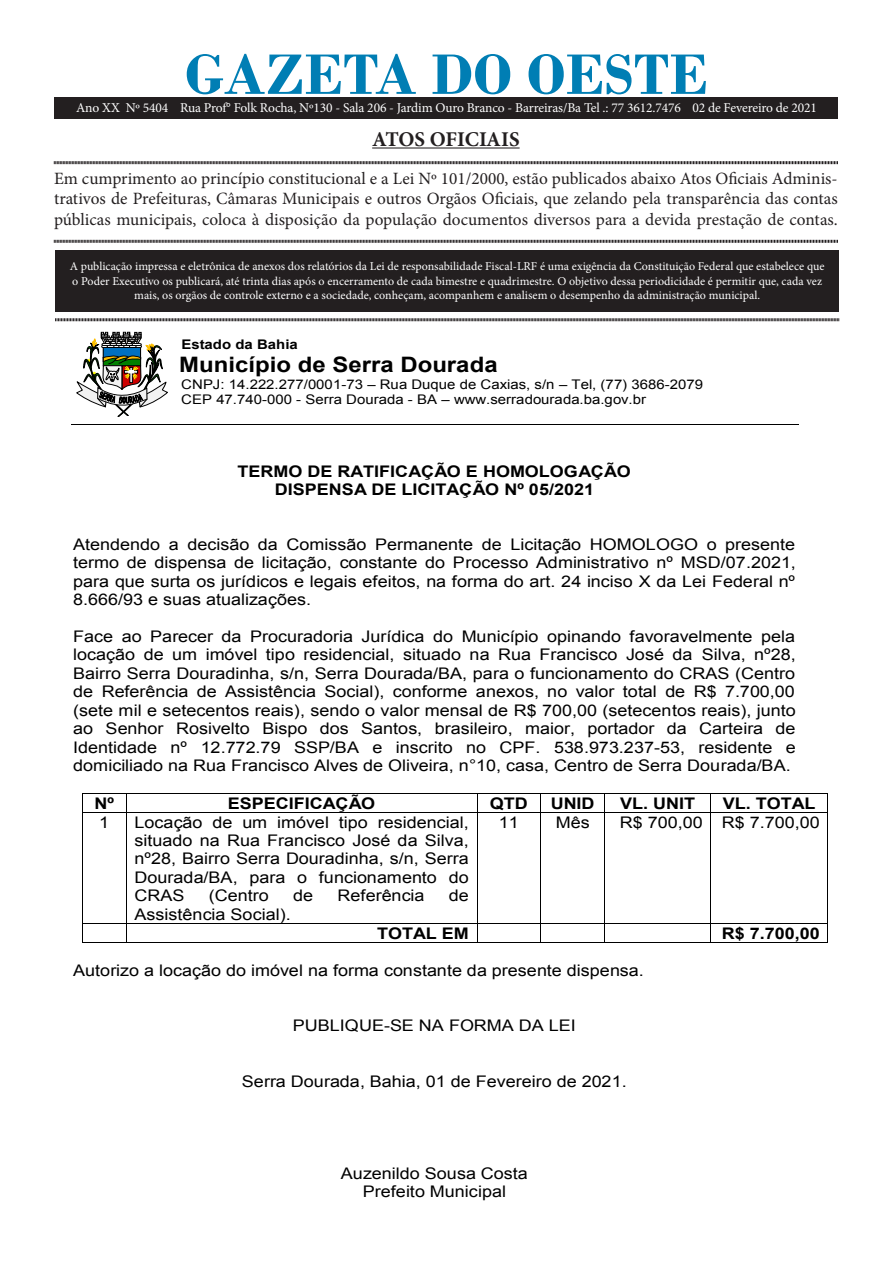
<style>
.page{position:relative;width:893px;height:1263px;background:#fff}
.page>*{position:absolute;margin:0;border:0;box-sizing:border-box;transform-origin:0 0}
.t1{font:700 60px "Bodoni";color:#007eb4}
.t2{font:700 21.3px "Arial";color:#000;scale:1.12 1}
.t3{font:700 21px "Minion Pro";letter-spacing:-.005em;color:#231f20}
.t4{font:17.25px/20.7px "Minion Pro";color:#231f20;text-align:justify}
.t5{font:16.05px/18.5px "Arial";color:#000;text-align:justify;scale:1.12 1}
.t6{font:700 16.05px/18.5px "Arial";color:#000;text-align:center;scale:1.12 1}
.t7{font:13.5px "Minion Pro";letter-spacing:-.01em;color:#fff}
.t8{font:13.35px/15.3px "Arial";color:#000;scale:1.12 1}
.t9{font:700 13.35px "Arial";color:#000;scale:1.12 1}
.t10{font:12px/14.4px "Minion Pro";color:#fff;text-align:center}
.s1{font-style:inherit}
</style>
<div class="page">
<div style="left:55px;top:250px;width:784px;height:61px;background:#231f20"></div>
<hr style="left:372px;top:147px;width:148px;height:2px;background:#231f20">
<svg style="left:54px;top:161px;width:784px;height:4px;background:#908e8e"></svg>
<svg style="left:54px;top:239px;width:784px;height:4px;background:#908e8e"></svg>
<svg style="left:55px;top:318px;width:784px;height:4px;background:#908e8e"></svg>
<div style="left:54px;top:98px;width:784px;height:20px;background:#231f20"></div>
<hr style="left:71px;top:424px;width:727px;height:1px;background:#000">
<svg style="left:76px;top:332px;width:92px;height:85px"></svg>
<hr style="left:83px;top:793px;width:43px;height:1px;background:#000">
<hr style="left:127px;top:793px;width:350px;height:1px;background:#000">
<hr style="left:477px;top:793px;width:63px;height:1px;background:#000">
<hr style="left:541px;top:793px;width:63px;height:1px;background:#000">
<hr style="left:605px;top:793px;width:105px;height:1px;background:#000">
<hr style="left:711px;top:793px;width:116px;height:1px;background:#000">
<svg style="left:82px;top:793px;width:1px;height:20px"></svg>
<hr style="left:83px;top:812px;width:43px;height:1px;background:#000">
<svg style="left:126px;top:793px;width:1px;height:20px"></svg>
<hr style="left:127px;top:812px;width:350px;height:1px;background:#000">
<svg style="left:477px;top:794px;width:1px;height:18px"></svg>
<hr style="left:477px;top:812px;width:63px;height:1px;background:#000">
<svg style="left:540px;top:793px;width:1px;height:20px"></svg>
<hr style="left:541px;top:812px;width:63px;height:1px;background:#000">
<svg style="left:604px;top:793px;width:1px;height:20px"></svg>
<hr style="left:605px;top:812px;width:105px;height:1px;background:#000">
<svg style="left:710px;top:793px;width:1px;height:20px"></svg>
<hr style="left:711px;top:812px;width:116px;height:1px;background:#000">
<svg style="left:827px;top:793px;width:1px;height:20px"></svg>
<hr style="left:82px;top:813px;width:1px;height:110px;background:#000">
<hr style="left:126px;top:813px;width:1px;height:110px;background:#000">
<hr style="left:477px;top:813px;width:1px;height:110px;background:#000">
<hr style="left:540px;top:813px;width:1px;height:110px;background:#000">
<hr style="left:604px;top:813px;width:1px;height:110px;background:#000">
<hr style="left:710px;top:813px;width:1px;height:110px;background:#000">
<hr style="left:827px;top:813px;width:1px;height:110px;background:#000">
<hr style="left:83px;top:923px;width:43px;height:1px;background:#000">
<hr style="left:127px;top:923px;width:350px;height:1px;background:#000">
<hr style="left:477px;top:923px;width:63px;height:1px;background:#000">
<hr style="left:541px;top:923px;width:63px;height:1px;background:#000">
<hr style="left:605px;top:923px;width:105px;height:1px;background:#000">
<hr style="left:711px;top:923px;width:116px;height:1px;background:#000">
<svg style="left:82px;top:923px;width:1px;height:20px"></svg>
<hr style="left:83px;top:942px;width:43px;height:1px;background:#000">
<svg style="left:126px;top:923px;width:1px;height:20px"></svg>
<hr style="left:127px;top:942px;width:350px;height:1px;background:#000">
<svg style="left:477px;top:924px;width:1px;height:18px"></svg>
<hr style="left:477px;top:942px;width:63px;height:1px;background:#000">
<svg style="left:540px;top:923px;width:1px;height:20px"></svg>
<hr style="left:541px;top:942px;width:63px;height:1px;background:#000">
<svg style="left:604px;top:923px;width:1px;height:20px"></svg>
<hr style="left:605px;top:942px;width:105px;height:1px;background:#000">
<svg style="left:710px;top:923px;width:1px;height:20px"></svg>
<hr style="left:711px;top:942px;width:116px;height:1px;background:#000">
<svg style="left:827px;top:923px;width:1px;height:20px"></svg>
<p class="t1" style="left:185px;top:39px;width:525px">GAZETA DO OESTE</p>
<p class="t3" style="left:372px;top:124px;width:149px">ATOS OFICIAIS</p>
<p class="t4" style="left:54px;top:168px;width:785px">Em cumprimento ao princípio constitucional e a Lei Nº 101/2000, estão publicados abaixo Atos Oficiais Adminis&shy;trativos de Prefeituras, Câmaras Municipais e outros Orgãos Oficiais, que zelando pela transparência das contas públicas municipais, coloca à disposição da população documentos diversos para a devida prestação de contas.</p>
<p class="t10" style="left:70px;top:259px;width:756px">A publicação impressa e eletrônica de anexos dos relatórios da Lei de responsabilidade Fiscal-LRF é uma exigência da Constituição Federal que estabelece que o Poder Executivo os publicará, até trinta dias após o encerramento de cada bimestre e quadrimestre. O objetivo dessa periodicidade é permitir que, cada vez mais, os orgãos de controle externo e a sociedade, conheçam, acompanhem e analisem o desempenho da administração municipal.</p>
<p class="t7" style="left:76px;top:99px;width:742px">Ano XX Nº 5404 Rua Prof° Folk Rocha, Nº130 - Sala 206 - Jardim Ouro Branco - Barreiras/Ba Tel .: 77 3612.7476 02 de Fevereiro de 2021</p>
<p class="t9" style="left:181px;top:335px;width:105px">Estado da Bahia</p>
<p class="t2" style="left:179px;top:350px;width:286px">Município de Serra Dourada</p>
<p class="t8" style="left:181px;top:377px;width:467px">CNPJ: 14.222.277/0001-73 <span class="s1">–</span> Rua Duque de Caxias, s/n <span class="s1">–</span> Tel, (77) 3686-2079<br>CEP 47.740-000 - Serra Dourada - BA <span class="s1">–</span> www.serradourada.ba.gov.br</p>
<p class="t6" style="left:237px;top:462px;width:353px">TERMO DE RATIFICAÇÃO E HOMOLOGAÇÃO<br>DISPENSA DE LICITAÇÃO Nº 05/2021</p>
<p class="t5" style="left:73px;top:535px;width:647px">Atendendo a decisão da Comissão Permanente de Licitação HOMOLOGO o presente termo de dispensa de licitação, constante do Processo Administrativo nº MSD/07.2021, para que surta os jurídicos e legais efeitos, na forma do art. 24 inciso X da Lei Federal nº 8.666/93 e suas atualizações.</p>
<p class="t5" style="left:73px;top:627px;width:647px">Face ao Parecer da Procuradoria Jurídica do Município opinando favoravelmente pela locação de um imóvel tipo residencial, situado na Rua Francisco José da Silva, nº28, Bairro Serra Douradinha, s/n, Serra Dourada/BA, para o funcionamento do CRAS (Centro de Referência de Assistência Social), conforme anexos, no valor total de R$ 7.700,00 (sete mil e setecentos reais), sendo o valor mensal de R$ 700,00 (setecentos reais), junto ao Senhor Rosivelto Bispo dos Santos, brasileiro, maior, portador da Carteira de Identidade nº 12.772.79 SSP/BA e inscrito no CPF. 538.973.237-53, residente e domiciliado na Rua Francisco Alves de Oliveira, n°10, casa, Centro de Serra Dourada/BA.</p>
<p class="t6" style="left:94px;top:794px;width:19px">Nº</p>
<p class="t6" style="left:228px;top:794px;width:133px">ESPECIFICAÇÃO</p>
<p class="t6" style="left:490px;top:794px;width:35px">QTD</p>
<p class="t6" style="left:551px;top:794px;width:41px">UNID</p>
<p class="t6" style="left:620px;top:794px;width:68px">VL. UNIT</p>
<p class="t6" style="left:723px;top:794px;width:84px">VL. TOTAL</p>
<p class="t5" style="left:99px;top:813px;width:10px">1</p>
<p class="t5" style="left:135px;top:813px;width:300px">Locação de um imóvel tipo residencial, situado na Rua Francisco José da Silva, nº28, Bairro Serra Douradinha, s/n, Serra Dourada/BA, para o funcionamento do CRAS</p>
<p class="t5" style="left:499px;top:813px;width:19px">11</p>
<p class="t5" style="left:556px;top:813px;width:32px">Mês</p>
<p class="t5" style="left:620px;top:813px;width:180px">R$ 700,00 R$ 7.700,00</p>
<p class="t5" style="left:209px;top:886px;width:55px">(Centro</p>
<p class="t5" style="left:293px;top:886px;width:19px">de</p>
<p class="t5" style="left:337px;top:886px;width:79px">Referência</p>
<p class="t5" style="left:449px;top:886px;width:19px">de</p>
<p class="t5" style="left:135px;top:905px;width:141px">Assistência Social).</p>
<p class="t6" style="left:377px;top:924px;width:83px">TOTAL EM</p>
<p class="t6" style="left:722px;top:924px;width:89px">R$ 7.700,00</p>
<p class="t5" style="left:73px;top:961px;width:511px">Autorizo a locação do imóvel na forma constante da presente dispensa.</p>
<p class="t5" style="left:293px;top:1017px;width:254px">PUBLIQUE-SE NA FORMA DA LEI</p>
<p class="t5" style="left:242px;top:1072px;width:345px">Serra Dourada, Bahia, 01 de Fevereiro de 2021.</p>
<p class="t5" style="left:341px;top:1164px;width:168px;text-align:center">Auzenildo Sousa Costa<br>Prefeito Municipal</p>
</div>
